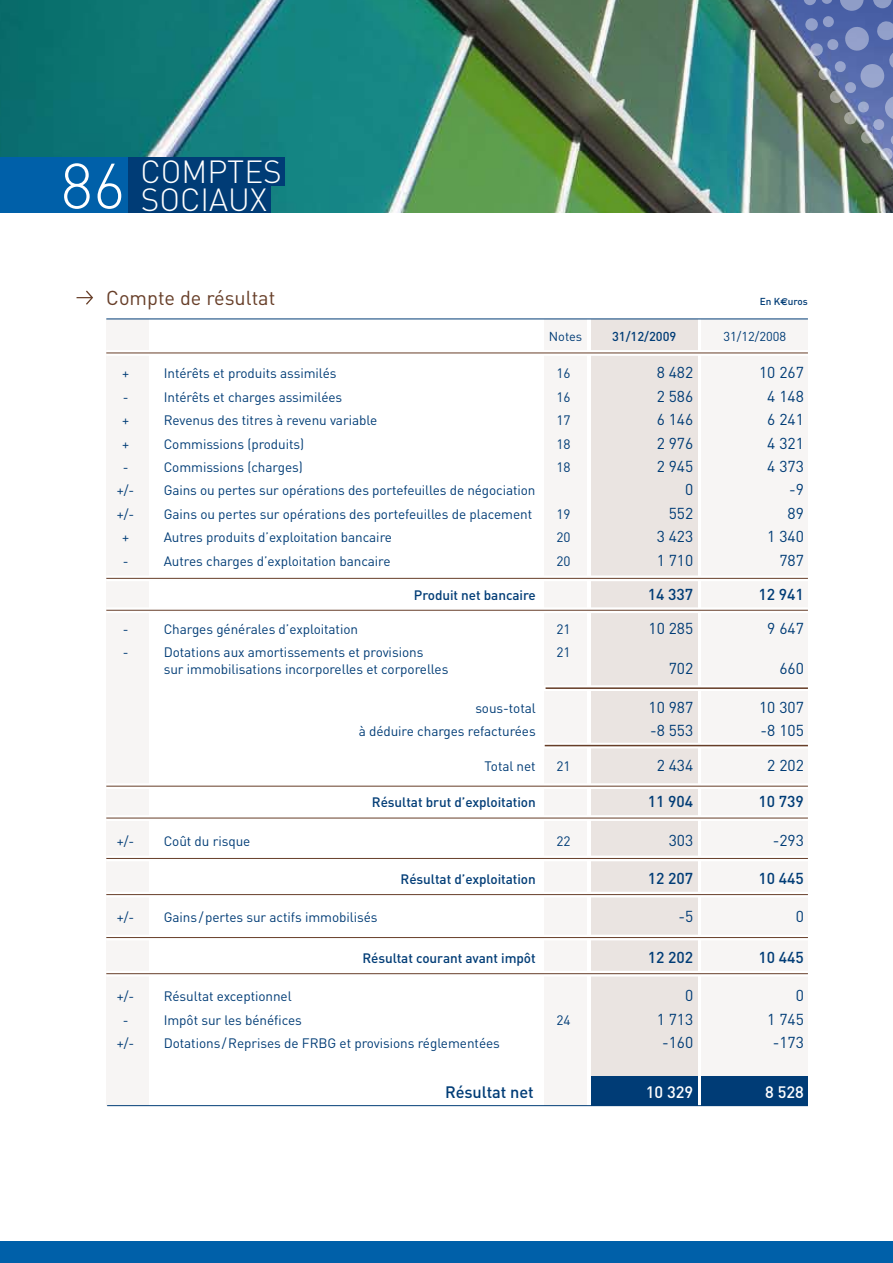
<style>
.page{position:relative;width:893px;height:1263px;background:#fff}
.page>*{position:absolute;margin:0;border:0;box-sizing:border-box;transform-origin:0 0}
.t1{font:300 31.65px/27.6px "DIN";color:#fff}
.t2{font:19.95px "DIN";color:#673e28}
.t3{font:500 16.35px "DIN";letter-spacing:-.005em;color:#003c76}
.t4{font:500 16.35px "DIN";color:#fff}
.t5{font:15.6px "DIN";color:#003c76}
.t6{font:500 15.6px "DIN";color:#003c76}
.t7{font:13.5px/23.4px "DIN";letter-spacing:-.005em;color:#003c76;text-align:justify}
.t8{font:500 13.5px "DIN";letter-spacing:-.005em;color:#003c76}
.t9{font:12.9px "DIN";color:#003c76}
.t10{font:500 12.9px "DIN";color:#003c76}
.t11{font:500 10.05px "DIN";color:#003c76}
.s1{font-size:63px}
.s2{font-family:"Euro Sans";font-weight:700}
</style>
<div class="page">
<img style="left:0;top:0;width:893px;height:213px">
<svg style="left:873px;top:0;width:19px;height:8px"></svg>
<svg style="left:840px;top:0;width:24px;height:11px"></svg>
<svg style="left:822px;top:16px;width:12px;height:12px"></svg>
<svg style="left:804px;top:0;width:28px;height:5px"></svg>
<div style="left:0;top:158px;width:128px;height:55px;background:#0060a9"></div>
<div style="left:0;top:1242px;width:893px;height:21px;background:#0060a9"></div>
<div style="left:128px;top:158px;width:157px;height:28px;background:#003c76"></div>
<div style="left:128px;top:185px;width:143px;height:28px;background:#003c76"></div>
<svg style="left:805px;top:18px;width:88px;height:143px;background:#697792"></svg>
<div style="left:544px;top:319px;width:43px;height:787px;background:#f7f5f4"></div>
<div style="left:106px;top:319px;width:43px;height:787px;background:#f7f5f4"></div>
<div style="left:702px;top:319px;width:106px;height:758px;background:#f7f5f4"></div>
<svg style="left:77px;top:290px;width:16px;height:15px"></svg>
<div style="left:591px;top:319px;width:106px;height:763px;background:#eae4e1"></div>
<svg style="left:106px;top:350px;width:702px;height:6px"></svg>
<hr style="left:106px;top:353px;width:702px;height:1px;background:#673e28">
<svg style="left:106px;top:607px;width:702px;height:6px"></svg>
<hr style="left:106px;top:610px;width:702px;height:1px;background:#673e28">
<svg style="left:106px;top:575px;width:702px;height:6px"></svg>
<hr style="left:106px;top:578px;width:702px;height:1px;background:#673e28">
<hr style="left:544px;top:687px;width:264px;height:3px;background:#fff">
<hr style="left:546px;top:688px;width:262px;height:1px;background:#673e28">
<hr style="left:543px;top:744px;width:265px;height:3px;background:#fff">
<hr style="left:545px;top:745px;width:263px;height:1px;background:#673e28">
<svg style="left:106px;top:815px;width:702px;height:6px"></svg>
<hr style="left:106px;top:818px;width:702px;height:1px;background:#673e28">
<svg style="left:106px;top:783px;width:702px;height:6px"></svg>
<hr style="left:106px;top:786px;width:702px;height:1px;background:#673e28">
<div style="left:106px;top:892px;width:702px;height:5px;background:#f7f5f4"></div>
<hr style="left:106px;top:894px;width:702px;height:1px;background:#673e28">
<div style="left:106px;top:855px;width:702px;height:6px;background:#fff"></div>
<hr style="left:106px;top:858px;width:702px;height:1px;background:#673e28">
<svg style="left:106px;top:971px;width:702px;height:5px"></svg>
<hr style="left:106px;top:973px;width:702px;height:1px;background:#673e28">
<div style="left:106px;top:935px;width:702px;height:5px;background:#fff"></div>
<hr style="left:106px;top:937px;width:702px;height:1px;background:#673e28">
<div style="left:702px;top:1076px;width:106px;height:30px;background:#003c76"></div>
<div style="left:591px;top:1076px;width:106px;height:30px;background:#003c76"></div>
<hr style="left:107px;top:1105px;width:701px;height:1px;background:#003c76">
<hr style="left:106px;top:319px;width:702px;height:1px;background:#003c76">
<h1 class="t1" style="left:141px;top:158px;width:142px;text-indent:-80px"><span class="s1">86</span> COMPTES<br>SOCIAUX</h1>
<h2 class="t2" style="left:106px;top:285px;width:171px">Compte de résultat</h2>
<p class="t11" style="left:760px;top:295px;width:50px">En K<span class="s2">€</span>uros</p>
<p class="t9" style="left:549px;top:328px;width:35px">Notes</p>
<p class="t9" style="left:723px;top:328px;width:64px">31/12/2008</p>
<p class="t10" style="left:612px;top:328px;width:66px">31/12/2009</p>
<p class="t7" style="left:122px;top:362px;width:9px">+</p>
<p class="t5" style="left:657px;top:363px;width:38px">8 482</p>
<p class="t5" style="left:759px;top:363px;width:46px">10 267</p>
<p class="t7" style="left:123px;top:385px;width:7px">-</p>
<p class="t7" style="left:164px;top:385px;width:180px">Intérêts et charges assimilées</p>
<p class="t5" style="left:657px;top:386px;width:38px">2 586</p>
<p class="t5" style="left:767px;top:386px;width:38px">4 148</p>
<p class="t7" style="left:122px;top:408px;width:9px">+</p>
<p class="t7" style="left:164px;top:408px;width:215px">Revenus des titres à revenu variable</p>
<p class="t5" style="left:657px;top:410px;width:38px">6 146</p>
<p class="t5" style="left:767px;top:410px;width:38px">6 241</p>
<p class="t7" style="left:122px;top:432px;width:9px">+</p>
<p class="t7" style="left:164px;top:432px;width:142px">Commissions (produits)</p>
<p class="t5" style="left:657px;top:433px;width:38px">2 976</p>
<p class="t5" style="left:767px;top:433px;width:38px">4 321</p>
<p class="t7" style="left:123px;top:455px;width:7px">-</p>
<p class="t7" style="left:164px;top:455px;width:141px">Commissions (charges)</p>
<p class="t5" style="left:657px;top:457px;width:38px">2 945</p>
<p class="t5" style="left:767px;top:457px;width:38px">4 373</p>
<p class="t7" style="left:117px;top:479px;width:19px">+/-</p>
<p class="t7" style="left:164px;top:479px;width:373px">Gains ou pertes sur opérations des portefeuilles de négociation</p>
<p class="t5" style="left:685px;top:480px;width:10px">0</p>
<p class="t5" style="left:789px;top:480px;width:16px">-9</p>
<p class="t7" style="left:117px;top:502px;width:19px">+/-</p>
<p class="t7" style="left:164px;top:502px;width:370px">Gains ou pertes sur opérations des portefeuilles de placement</p>
<p class="t5" style="left:669px;top:503px;width:26px">552</p>
<p class="t5" style="left:787px;top:503px;width:18px">89</p>
<p class="t7" style="left:122px;top:525px;width:9px">+</p>
<p class="t7" style="left:164px;top:525px;width:230px">Autres produits d’exploitation bancaire</p>
<p class="t5" style="left:657px;top:527px;width:38px">3 423</p>
<p class="t5" style="left:767px;top:527px;width:38px">1 340</p>
<p class="t7" style="left:123px;top:549px;width:7px">-</p>
<p class="t7" style="left:164px;top:549px;width:228px">Autres charges d’exploitation bancaire</p>
<p class="t5" style="left:657px;top:550px;width:38px">1 710</p>
<p class="t5" style="left:779px;top:550px;width:26px">787</p>
<p class="t8" style="left:414px;top:586px;width:123px">Produit net bancaire</p>
<p class="t6" style="left:648px;top:584px;width:47px">14 337</p>
<p class="t6" style="left:758px;top:584px;width:47px">12 941</p>
<p class="t7" style="left:123px;top:617px;width:7px">-</p>
<p class="t7" style="left:164px;top:617px;width:196px">Charges générales d’exploitation</p>
<p class="t5" style="left:648px;top:618px;width:46px">10 285</p>
<p class="t5" style="left:767px;top:618px;width:38px">9 647</p>
<p class="t7" style="left:164px;top:643px;width:286px;line-height:17.1px">Dotations aux amortissements et provisions<br>sur immobilisations incorporelles et corporelles</p>
<p class="t7" style="left:164px;top:362px;width:174px">Intérêts et produits assimilés</p>
<p class="t7" style="left:556px;top:362px;width:16px">16<br>16<br>17<br>18<br>18</p>
<p class="t7" style="left:556px;top:502px;width:16px">19<br>20<br>20</p>
<p class="t7" style="left:556px;top:617px;width:16px">21<br>21</p>
<p class="t7" style="left:123px;top:640px;width:7px">-</p>
<p class="t5" style="left:669px;top:659px;width:26px">702</p>
<p class="t5" style="left:779px;top:659px;width:26px">660</p>
<p class="t7" style="left:475px;top:696px;width:62px">sous-total</p>
<p class="t5" style="left:648px;top:697px;width:46px">10 987</p>
<p class="t5" style="left:759px;top:697px;width:46px">10 307</p>
<p class="t7" style="left:359px;top:719px;width:179px">à déduire charges refacturées</p>
<p class="t5" style="left:650px;top:721px;width:45px">-8 553</p>
<p class="t5" style="left:761px;top:721px;width:45px">-8 105</p>
<p class="t7" style="left:485px;top:754px;width:53px">Total net</p>
<p class="t5" style="left:657px;top:755px;width:38px">2 434</p>
<p class="t5" style="left:767px;top:755px;width:38px">2 202</p>
<p class="t8" style="left:372px;top:794px;width:165px">Résultat brut d’exploitation</p>
<p class="t6" style="left:648px;top:792px;width:47px">11 904</p>
<p class="t6" style="left:758px;top:792px;width:47px">10 739</p>
<p class="t7" style="left:556px;top:754px;width:16px">21</p>
<p class="t7" style="left:117px;top:829px;width:19px">+/-</p>
<p class="t7" style="left:164px;top:829px;width:88px">Coût du risque</p>
<p class="t5" style="left:669px;top:830px;width:26px">303</p>
<p class="t5" style="left:773px;top:830px;width:33px">-293</p>
<p class="t8" style="left:401px;top:870px;width:137px">Résultat d’exploitation</p>
<p class="t6" style="left:648px;top:868px;width:47px">12 207</p>
<p class="t6" style="left:758px;top:868px;width:47px">10 445</p>
<p class="t7" style="left:117px;top:905px;width:19px">+/-</p>
<p class="t7" style="left:164px;top:905px;width:215px">Gains/pertes sur actifs immobilisés</p>
<p class="t5" style="left:678px;top:907px;width:16px">-5</p>
<p class="t5" style="left:796px;top:907px;width:10px">0</p>
<p class="t8" style="left:362px;top:949px;width:175px">Résultat courant avant impôt</p>
<p class="t6" style="left:648px;top:947px;width:47px">12 202</p>
<p class="t6" style="left:758px;top:947px;width:47px">10 445</p>
<p class="t7" style="left:117px;top:984px;width:19px">+/-</p>
<p class="t7" style="left:164px;top:984px;width:130px">Résultat exceptionnel</p>
<p class="t5" style="left:685px;top:986px;width:10px">0</p>
<p class="t5" style="left:796px;top:986px;width:10px">0</p>
<p class="t7" style="left:123px;top:1008px;width:7px">-</p>
<p class="t7" style="left:164px;top:1008px;width:140px">Impôt sur les bénéfices</p>
<p class="t5" style="left:657px;top:1009px;width:38px">1 713</p>
<p class="t5" style="left:767px;top:1009px;width:38px">1 745</p>
<p class="t7" style="left:117px;top:1031px;width:19px">+/-</p>
<p class="t7" style="left:164px;top:1031px;width:338px">Dotations/Reprises de FRBG et provisions réglementées</p>
<p class="t5" style="left:662px;top:1033px;width:33px">-160</p>
<p class="t5" style="left:773px;top:1033px;width:33px">-173</p>
<p class="t3" style="left:445px;top:1082px;width:90px">Résultat net</p>
<p class="t4" style="left:646px;top:1082px;width:49px">10 329</p>
<p class="t4" style="left:765px;top:1082px;width:40px">8 528</p>
<p class="t7" style="left:556px;top:829px;width:16px">22</p>
<p class="t7" style="left:556px;top:1008px;width:16px">24</p>
</div>
